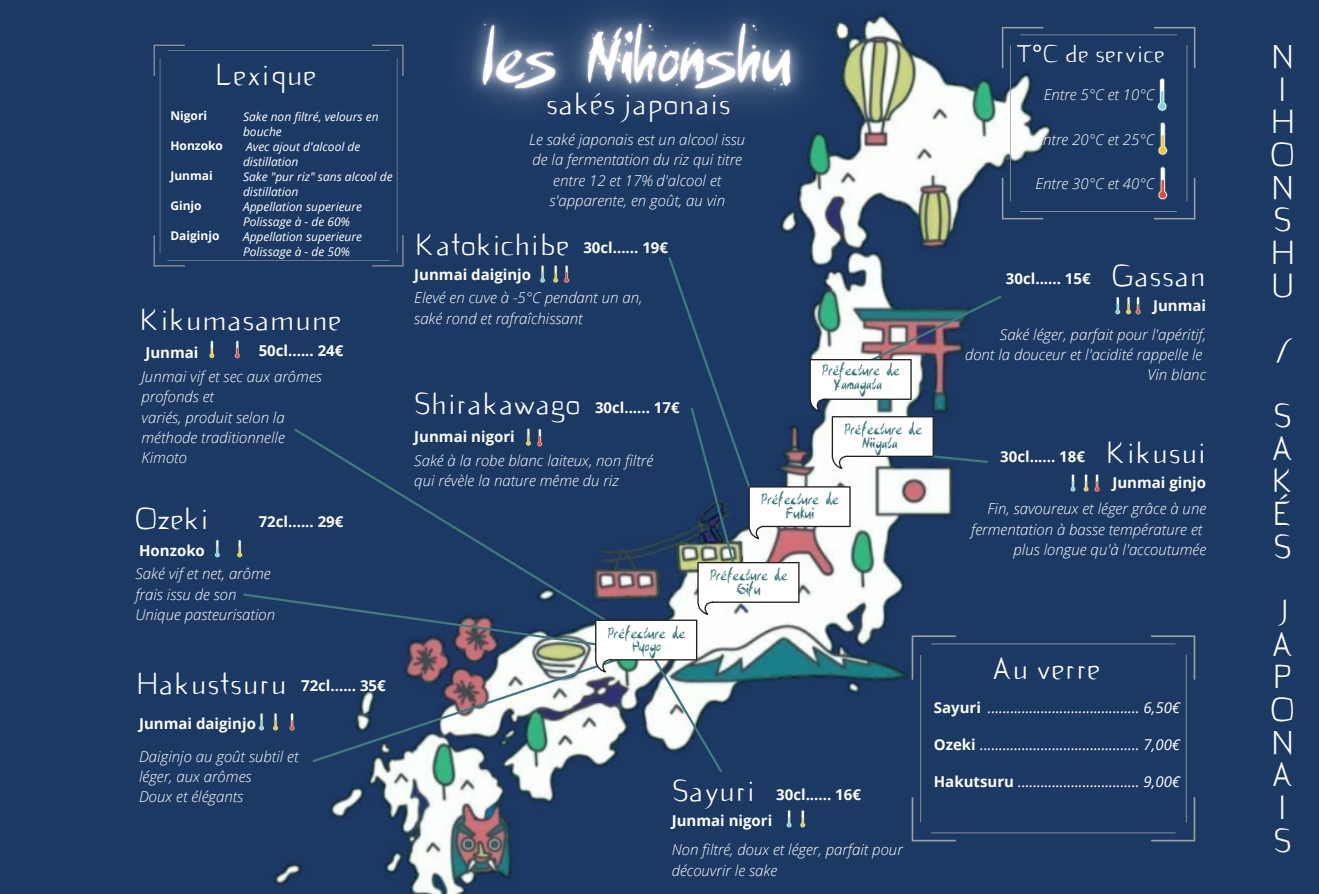
<style>
.page{position:relative;width:1319px;height:894px;background:#fff}
.page>*{position:absolute;margin:0;border:0;box-sizing:border-box;transform-origin:0 0}
.t1{font:33px "dekiru";color:#fff}
.t2{font:30px "dekiru";color:#fff}
.t3{font:29.85px "dekiru";color:#fff}
.t4{font:24px "dekiru";color:#fff}
.t5{font:18px/13.5px "Crazed";color:#417a7e;text-align:center}
.t6{font:italic 300 15px/20.2px "Open Sans";color:#fff}
.t7{font:700 15px "Open Sans";color:#fff}
.t8{font:italic 15px "Open Sans";color:#fff}
.t9{font:italic 12px/15px "Open Sans";color:#fff}
.t10{font:700 12px "Open Sans";color:#fff}
.s1{font-family:"Noto Sans"}
.s2{font-weight:700;font-style:normal}
</style>
<div class="page">
<div style="left:0;top:0;width:1318px;height:893px;background:#1c3964"></div>
<div style="left:911px;top:635px;width:284px;height:206px;background:#1c3964"></div>
<div style="left:154px;top:45px;width:249px;height:221px;background:#1c3964"></div>
<img style="left:395px;top:0;width:485px;height:204px">
<svg style="left:1001px;top:27px;width:194px;height:192px;background:#2d476d"></svg>
<svg style="left:214px;top:539px;width:6px;height:18px"></svg>
<svg style="left:209px;top:340px;width:6px;height:18px"></svg>
<svg style="left:1070px;top:474px;width:5px;height:17px"></svg>
<svg style="left:1083px;top:474px;width:5px;height:17px"></svg>
<svg style="left:1094px;top:474px;width:5px;height:17px"></svg>
<svg style="left:1114px;top:296px;width:26px;height:18px"></svg>
<svg style="left:234px;top:255px;width:769px;height:519px;background:#465d7c"></svg>
<svg style="left:786px;top:809px;width:6px;height:18px"></svg>
<svg style="left:800px;top:809px;width:5px;height:18px"></svg>
<p class="t2" style="left:215px;top:63px;width:103px">Lexique</p>
<p class="t9" style="left:243px;top:108px;width:137px">Sake non filtré, velours en bouche</p>
<p class="t9" style="left:243px;top:138px;width:119px">Avec ajout d'alcool de distillation</p>
<p class="t9" style="left:243px;top:168px;width:151px">Sake "pur riz" sans alcool de distillation</p>
<p class="t9" style="left:243px;top:198px;width:121px">Appellation superieure</p>
<p class="t9" style="left:243px;top:213px;width:109px">Polissage à - de 60%</p>
<p class="t9" style="left:243px;top:228px;width:121px">Appellation superieure</p>
<p class="t9" style="left:243px;top:243px;width:109px">Polissage à - de 50%</p>
<p class="t10" style="left:170px;top:107px;width:38px">Nigori</p>
<p class="t10" style="left:170px;top:137px;width:54px">Honzoko</p>
<p class="t10" style="left:170px;top:167px;width:44px">Junmai</p>
<p class="t10" style="left:170px;top:197px;width:33px">Ginjo</p>
<p class="t10" style="left:170px;top:227px;width:51px">Daiginjo</p>
<p class="t2" style="left:139px;top:308px;width:204px">Kikumasamune</p>
<p class="t7" style="left:145px;top:342px;width:55px">Junmai</p>
<p class="t7" style="left:259px;top:339px;width:86px">50cl...... 24€</p>
<p class="t6" style="left:141px;top:366px;width:182px">Junmai vif et sec aux arômes profonds et</p>
<p class="t6" style="left:141px;top:406px;width:145px">variés, produit selon la méthode traditionnelle</p>
<p class="t6" style="left:141px;top:447px;width:47px">Kimoto</p>
<p class="t2" style="left:135px;top:506px;width:75px">Ozeki</p>
<p class="t7" style="left:139px;top:539px;width:67px">Honzoko</p>
<p class="t7" style="left:259px;top:511px;width:86px">72cl...... 29€</p>
<p class="t6" style="left:135px;top:563px;width:137px">Saké vif et net, arôme frais issu de son</p>
<p class="t6" style="left:135px;top:603px;width:141px">Unique pasteurisation</p>
<p class="t2" style="left:135px;top:671px;width:153px">Hakustsuru</p>
<p class="t7" style="left:139px;top:712px;width:118px">Junmai daiginjo</p>
<p class="t7" style="left:301px;top:675px;width:86px">72cl...... 35€</p>
<p class="t6" style="left:139px;top:745px;width:161px">Daiginjo au goût subtil et léger, aux arômes</p>
<p class="t6" style="left:139px;top:786px;width:106px">Doux et élégants</p>
<p class="t3" style="left:545px;top:92px;width:187px">sakés japonais</p>
<p class="t6" style="left:529px;top:129px;width:217px;text-align:center">Le saké japonais est un alcool issu de la fermentation du riz qui titre entre 12 et 17% d'alcool et s'apparente, en goût, au vin</p>
<p class="t2" style="left:414px;top:233px;width:156px">Katokichibe</p>
<p class="t7" style="left:414px;top:264px;width:118px">Junmai daiginjo</p>
<p class="t7" style="left:583px;top:237px;width:86px">30cl...... 19€</p>
<p class="t6" style="left:414px;top:287px;width:229px">Elevé en cuve à -5°C pendant un an,</p>
<p class="t6" style="left:414px;top:307px;width:170px">saké rond et rafraîchissant</p>
<p class="t2" style="left:414px;top:392px;width:168px">Shirakawago</p>
<p class="t7" style="left:414px;top:426px;width:102px">Junmai nigori</p>
<p class="t7" style="left:595px;top:396px;width:86px">30cl...... 17€</p>
<p class="t6" style="left:414px;top:449px;width:240px">Saké à la robe blanc laiteux, non filtré</p>
<p class="t6" style="left:414px;top:470px;width:206px">qui révèle la nature même du riz</p>
<p class="t5" style="left:607px;top:626px;width:79px">Préfecture de<br>Hyogo</p>
<p class="t5" style="left:822px;top:364px;width:79px">Préfecture de<br>Yamagata</p>
<p class="t5" style="left:844px;top:423px;width:79px">Préfecture de<br>Niigata</p>
<p class="t5" style="left:761px;top:493px;width:79px">Préfecture de<br>Fukui</p>
<p class="t5" style="left:710px;top:568px;width:79px">Préfecture de<br>Gifu</p>
<p class="t2" style="left:672px;top:778px;width:84px">Sayuri</p>
<p class="t7" style="left:776px;top:783px;width:86px">30cl...... 16€</p>
<p class="t7" style="left:671px;top:809px;width:102px">Junmai nigori</p>
<p class="t6" style="left:671px;top:839px;width:232px">Non filtré, doux et léger, parfait pour</p>
<p class="t6" style="left:671px;top:859px;width:107px">découvrir le sake</p>
<p class="t4" style="left:1016px;top:45px;width:150px">T<span class="s1">°</span>C de service</p>
<p class="t6" style="left:1043px;top:84px;width:112px">Entre 5°C et 10°C</p>
<p class="t6" style="left:1035px;top:129px;width:120px">Entre 20°C et 25°C</p>
<p class="t6" style="left:1035px;top:173px;width:120px">Entre 30°C et 40°C</p>
<p class="t7" style="left:1005px;top:268px;width:86px">30cl...... 15€</p>
<p class="t2" style="left:1112px;top:264px;width:95px">Gassan</p>
<p class="t7" style="left:1153px;top:295px;width:55px">Junmai</p>
<p class="t6" style="left:999px;top:324px;width:208px">Saké léger, parfait pour l'apéritif,</p>
<p class="t6" style="left:965px;top:344px;width:239px">dont la douceur et l'acidité rappelle le</p>
<p class="t6" style="left:1147px;top:364px;width:60px">Vin blanc</p>
<p class="t7" style="left:1000px;top:446px;width:86px">30cl...... 18€</p>
<p class="t2" style="left:1104px;top:441px;width:103px">Kikusui</p>
<p class="t7" style="left:1112px;top:472px;width:95px">Junmai ginjo</p>
<p class="t6" style="left:987px;top:498px;width:220px">Fin, savoureux et léger grâce à une</p>
<p class="t6" style="left:971px;top:518px;width:233px">fermentation à basse température et</p>
<p class="t6" style="left:1013px;top:538px;width:194px">plus longue qu'à l'accoutumée</p>
<p class="t2" style="left:992px;top:656px;width:110px">Au verre</p>
<p class="t7" style="left:933px;top:696px;width:49px">Sayuri</p>
<p class="t8" style="left:933px;top:734px;width:248px"><span class="s2">Ozeki</span> .......................................... 7,00€</p>
<p class="t8" style="left:933px;top:771px;width:248px"><span class="s2">Hakutsuru</span> ................................ 9,00€</p>
<p class="t8" style="left:987px;top:696px;width:194px">........................................ 6,50€</p>
<p class="t1" style="left:1270px;top:44px;width:25px">N</p>
<p class="t1" style="left:1276px;top:76px;width:13px">I</p>
<p class="t1" style="left:1269px;top:109px;width:27px">H</p>
<p class="t1" style="left:1270px;top:142px;width:25px">O</p>
<p class="t1" style="left:1270px;top:174px;width:25px">N</p>
<p class="t1" style="left:1273px;top:207px;width:20px">S</p>
<p class="t1" style="left:1269px;top:239px;width:27px">H</p>
<p class="t1" style="left:1270px;top:272px;width:25px">U</p>
<p class="t1" style="left:1276px;top:337px;width:14px">/</p>
<p class="t1" style="left:1273px;top:403px;width:20px">S</p>
<p class="t1" style="left:1271px;top:435px;width:24px">A</p>
<p class="t1" style="left:1270px;top:468px;width:25px">K</p>
<p class="t1" style="left:1271px;top:500px;width:24px">É</p>
<p class="t1" style="left:1273px;top:533px;width:9px">S</p>
<p class="t1" style="left:1276px;top:598px;width:14px">J</p>
<p class="t1" style="left:1271px;top:631px;width:24px">A</p>
<p class="t1" style="left:1272px;top:664px;width:22px">P</p>
<p class="t1" style="left:1270px;top:696px;width:25px">O</p>
<p class="t1" style="left:1270px;top:729px;width:25px">N</p>
<p class="t1" style="left:1271px;top:761px;width:24px">A</p>
<p class="t1" style="left:1276px;top:794px;width:13px">I</p>
<p class="t1" style="left:1273px;top:827px;width:20px">S</p>
</div>
